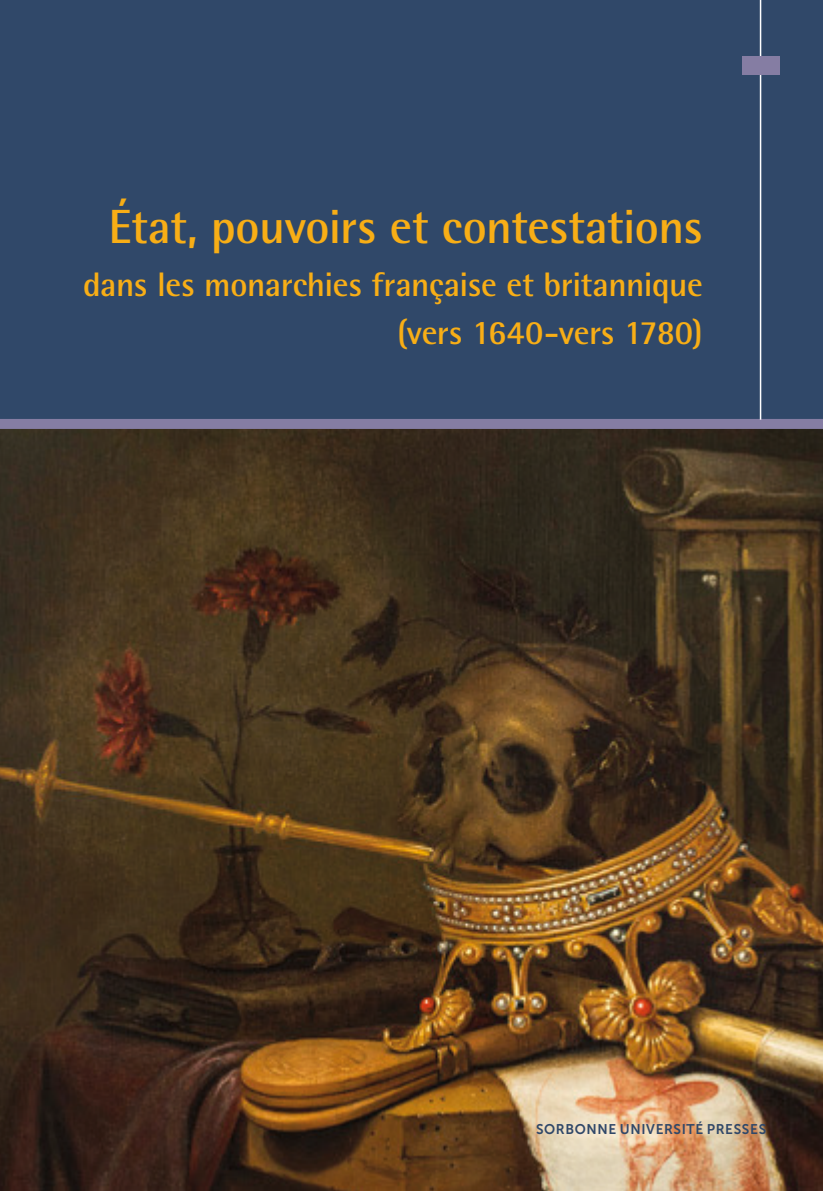
<style>
.page{position:relative;width:823px;height:1191px;background:#fff}
.page>*{position:absolute;margin:0;border:0;box-sizing:border-box;transform-origin:0 0}
.t1{font:700 48px "Rotis Semi Sans Std";letter-spacing:-.01em;color:#f8ae16}
.t2{font:700 34px/48px "Rotis Semi Sans Std";letter-spacing:-.01em;color:#f8ae16;text-align:right}
.t3{font:14px "Museo Sans 700";letter-spacing:.045em;color:#304869}
</style>
<div class="page">
<div style="left:0;top:0;width:822px;height:1191px;background:#304869"></div>
<img style="left:1px;top:429px;width:821px;height:762px">
<div style="left:0;top:419px;width:822px;height:10px;background:#857da3"></div>
<hr style="left:759px;top:0;width:1px;height:420px;background:#fff">
<div style="left:741px;top:57px;width:38px;height:18px;background:#857da3"></div>
<svg style="left:0;top:429px;width:1px;height:762px"></svg>
<h1 class="t1" style="left:108px;top:197px;width:595px">État, pouvoirs et contestations</h1>
<p class="t2" style="left:83px;top:260px;width:621px">dans les monarchies française et britannique (vers 1640-vers 1780)</p>
<p class="t3" style="left:535px;top:1121px;width:231px">SORBONNE UNIVERSITÉ PRESSES</p>
</div>
